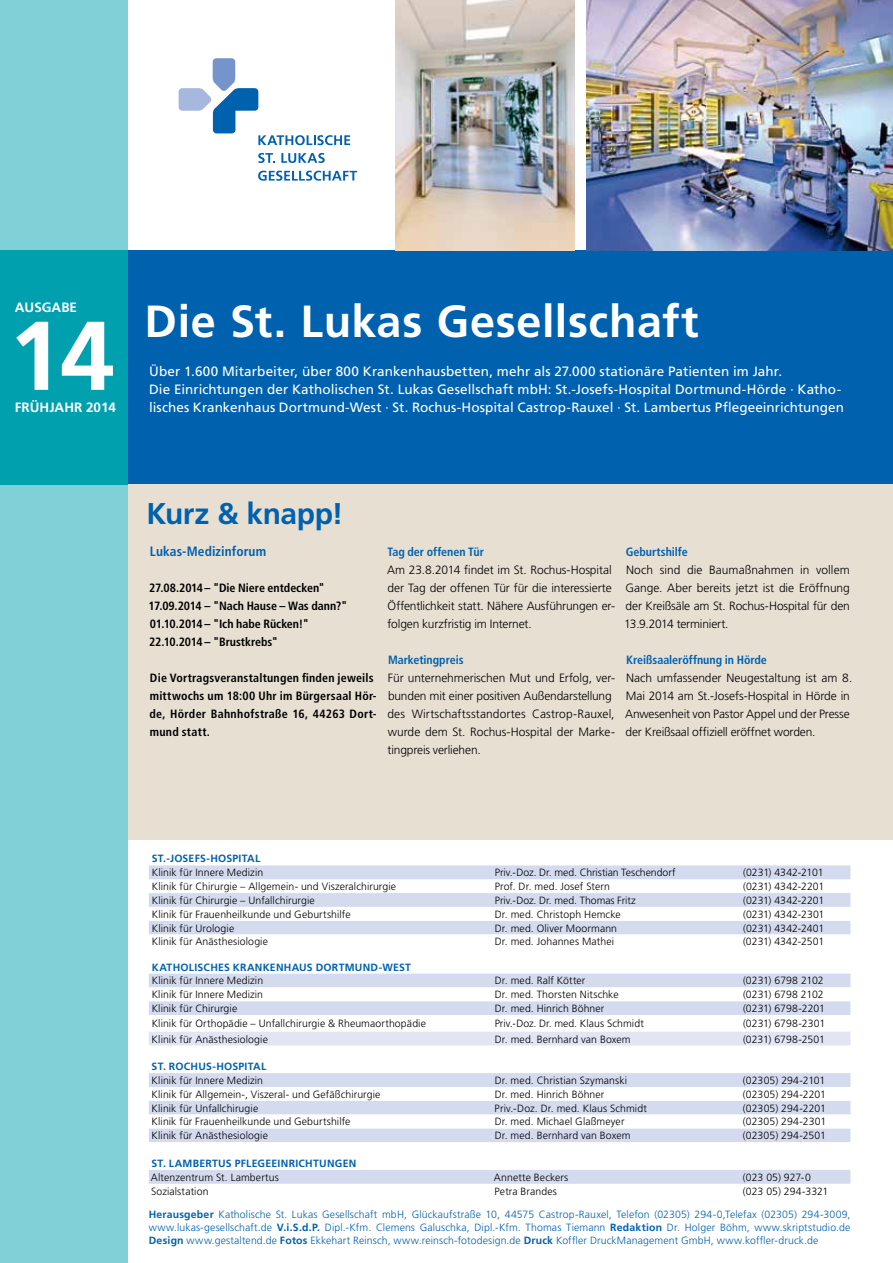
<style>
.page{position:relative;width:893px;height:1263px;background:#fff}
.page>*{position:absolute;margin:0;border:0;box-sizing:border-box;transform-origin:0 0}
.t1{font:700 97.5px "Frutiger LT Std";color:#fff}
.t2{font:700 45px "Frutiger LT Std";letter-spacing:.015em;color:#fff}
.t3{font:700 30px "Frutiger LT Std";color:#0061af}
.t4{font:13.5px/18px "Frutiger LT Std";letter-spacing:.005em;color:#fff}
.t5{font:700 13.5px "Frutiger LT Std";color:#fff}
.t6{font:700 condensed 13.5px "Frutiger LT Std";letter-spacing:.005em;color:#0061af}
.t7{font:300 12px/18px "Frutiger LT Std";letter-spacing:-.01em;color:#000}
.t8{font:700 condensed 12px/18px "Frutiger LT Std";letter-spacing:.01em;color:#000}
.t9{font:700 condensed 12px "Frutiger LT Std";letter-spacing:-.005em;color:#0061af}
.t10{font:300 10.5px "Frutiger LT Std";letter-spacing:.01em;color:#000}
.t11{font:300 10.5px/12.8px "Frutiger LT Std";letter-spacing:.01em;color:#0061af;text-align:justify}
.t12{font:700 10.5px "Frutiger LT Std";letter-spacing:.025em;color:#0061af}
.s1{font-weight:700}
</style>
<div class="page">
<div style="left:128px;top:250px;width:765px;height:234px;background:#0061af"></div>
<div style="left:0;top:484px;width:893px;height:356px;background:#e7dfd2"></div>
<div style="left:0;top:0;width:128px;height:1263px;background:#80d0d7"></div>
<img style="left:395px;top:0;width:179px;height:250px">
<img style="left:587px;top:0;width:306px;height:250px">
<svg style="left:179px;top:58px;width:171px;height:87px"></svg>
<svg style="left:258px;top:153px;width:17px;height:10px"></svg>
<svg style="left:281px;top:153px;width:44px;height:10px"></svg>
<svg style="left:258px;top:171px;width:99px;height:10px"></svg>
<svg style="left:149px;top:865px;width:701px;height:319px;fill:#d7def0"></svg>
<svg style="left:149px;top:907px;width:701px;height:243px"></svg>
<div style="left:149px;top:1032px;width:701px;height:13px;background:#e1e5f4"></div>
<div style="left:0;top:250px;width:128px;height:234px;background:#00a0af"></div>
<p class="t5" style="left:9px;top:299px;width:70px">AUSGABE</p>
<h1 class="t1" style="left:9px;top:299px;width:107px">14</h1>
<p class="t5" style="left:15px;top:400px;width:103px">FRÜHJAH R 2014</p>
<h2 class="t2" style="left:145px;top:295px;width:556px">DIE ST. LUKAS GESELLSCHAFT</h2>
<p class="t4" style="left:149px;top:363px;width:696px">Über 1.600 Mitarbeiter, über 800 Krankenhausbetten, mehr als 27.000 stationäre Patienten im Jahr.<br>Die Einrichtungen der Katholischen St. Lukas Gesellschaft mbH: St.-Josefs-Hospital Dortmund-Hörde · Katho&shy;lisches Krankenhaus Dortmund-West · St. Rochus-Hospital Castrop-Rauxel · St. Lambertus Pflegeeinrichtungen</p>
<h3 class="t3" style="left:146px;top:496px;width:199px">KURZ &amp; KNAPP!</h3>
<p class="t6" style="left:150px;top:544px;width:118px">Lukas-Medizinforum</p>
<p class="t8" style="left:149px;top:579px;width:200px">27.08.2014– "Die Niere entdecken"<br>17.09.2014 – "Nach Hause – Was dann?"<br>01.10.2014 – "Ich habe Rücken!"<br>22.10.2014 – "Brustkrebs"</p>
<p class="t8" style="left:149px;top:669px;width:229px">Die Vortragsveranstaltungen finden jeweils mittwochs um 18:00 Uhr im Bürgersaal Hör&shy;de, Hörder Bahnhofstraße 16, 44263 Dort&shy;mund statt.</p>
<p class="t9" style="left:387px;top:545px;width:98px">Tag der offenen Tür</p>
<p class="t7" style="left:387px;top:561px;width:229px">Am 23.8.2014 findet im St. Rochus-Hospital der Tag der offenen Tür für die interessierte Öffentlichkeit statt. Nähere Ausführungen er&shy;folgen kurzfristig im Internet.</p>
<p class="t9" style="left:388px;top:653px;width:77px">Marketingpreis</p>
<p class="t7" style="left:387px;top:669px;width:229px">Für unternehmerischen Mut und Erfolg, ver&shy;bunden mit einer positiven Außendarstellung des Wirtschaftsstandortes Castrop-Rauxel, wurde dem St. Rochus-Hospital der Marke&shy;tingpreis verliehen.</p>
<p class="t9" style="left:626px;top:545px;width:64px">Geburtshilfe</p>
<p class="t7" style="left:624px;top:561px;width:227px;text-align:justify">Noch sind die Baumaßnahmen in vollem Gange. Aber bereits jetzt ist die Eröffnung der Kreißsäle am St. Rochus-Hospital für den 13.9.2014 terminiert.</p>
<p class="t9" style="left:626px;top:653px;width:142px">Kreißsaaleröffnung in Hörde</p>
<p class="t7" style="left:625px;top:669px;width:229px">Nach umfassender Neugestaltung ist am 8.<br>Mai 2014 am St.-Josefs-Hospital in Hörde in Anwesenheit von Pastor Appel und der Presse der Kreißsaal offiziell eröffnet worden.</p>
<p class="t12" style="left:152px;top:853px;width:110px">ST.-JOSEFS-HOSPITAL</p>
<p class="t10" style="left:152px;top:867px;width:113px">Klinik für Innere Medizin</p>
<p class="t10" style="left:495px;top:867px;width:182px">Priv.-Doz. Dr. med. Christian Teschendorf</p>
<p class="t10" style="left:743px;top:867px;width:82px">(0231) 4342-2101</p>
<p class="t10" style="left:152px;top:880px;width:246px">Klinik für Chirurgie – Allgemein- und Viszeralchirurgie</p>
<p class="t10" style="left:495px;top:880px;width:117px">Prof. Dr. med. Josef Stern</p>
<p class="t10" style="left:743px;top:880px;width:83px">(0231) 4342-2201</p>
<p class="t10" style="left:152px;top:894px;width:165px">Klinik für Chirurgie – Unfallchirurgie</p>
<p class="t10" style="left:495px;top:894px;width:143px">Priv.-Doz. Dr. med. Thomas Fritz</p>
<p class="t10" style="left:743px;top:894px;width:83px">(0231) 4342-2201</p>
<p class="t10" style="left:152px;top:908px;width:200px">Klinik für Frauenheilkunde und Geburtshilfe</p>
<p class="t10" style="left:495px;top:908px;width:127px">Dr. med. Christoph Hemcke</p>
<p class="t10" style="left:743px;top:908px;width:83px">(0231) 4342-2301</p>
<p class="t10" style="left:152px;top:922px;width:84px">Klinik für Urologie</p>
<p class="t10" style="left:495px;top:922px;width:124px">Dr. med. Oliver Moormann</p>
<p class="t10" style="left:743px;top:922px;width:83px">(0231) 4342-2401</p>
<p class="t10" style="left:152px;top:936px;width:118px">Klinik für Anästhesiologie</p>
<p class="t10" style="left:495px;top:936px;width:121px">Dr. med. Johannes Mathei</p>
<p class="t10" style="left:743px;top:936px;width:83px">(0231) 4342-2501</p>
<p class="t12" style="left:152px;top:961px;width:261px">KATH OLISCH ES KRANKENHAUS DORTMUND-WEST</p>
<p class="t10" style="left:152px;top:975px;width:113px">Klinik für Innere Medizin</p>
<p class="t10" style="left:495px;top:975px;width:92px">Dr. med. Ralf Kötter</p>
<p class="t10" style="left:743px;top:975px;width:82px">(0231) 6798 2102</p>
<p class="t10" style="left:152px;top:989px;width:113px">Klinik für Innere Medizin</p>
<p class="t10" style="left:495px;top:989px;width:125px">Dr. med. Thorsten Nitschke</p>
<p class="t10" style="left:743px;top:989px;width:82px">(0231) 6798 2102</p>
<p class="t10" style="left:152px;top:1002px;width:87px">Klinik für Chirurgie</p>
<p class="t10" style="left:495px;top:1002px;width:111px">Dr. med. Hinrich Böhner</p>
<p class="t10" style="left:743px;top:1002px;width:83px">(0231) 6798-2201</p>
<p class="t10" style="left:152px;top:1018px;width:276px">Klinik für Orthopädie – Unfallchirurgie &amp; Rheumaorthopädie</p>
<p class="t10" style="left:495px;top:1018px;width:151px">Priv.-Doz. Dr. med. Klaus Schmidt</p>
<p class="t10" style="left:743px;top:1018px;width:84px">(0231) 6798-2301</p>
<p class="t10" style="left:152px;top:1033px;width:118px">Klinik für Anästhesiologie</p>
<p class="t10" style="left:495px;top:1033px;width:137px">Dr. med. Bernhard van Boxem</p>
<p class="t10" style="left:743px;top:1033px;width:83px">(0231) 6798-2501</p>
<p class="t12" style="left:152px;top:1060px;width:116px">ST. ROCH US-HOSPITAL</p>
<p class="t10" style="left:152px;top:1074px;width:113px">Klinik für Innere Medizin</p>
<p class="t10" style="left:495px;top:1074px;width:134px">Dr. med. Christian Szymanski</p>
<p class="t10" style="left:743px;top:1074px;width:84px">(02305) 294-2101</p>
<p class="t10" style="left:152px;top:1088px;width:230px">Klinik für Allgemein-, Viszeral- und Gefäßchirurgie</p>
<p class="t10" style="left:495px;top:1088px;width:111px">Dr. med. Hinrich Böhner</p>
<p class="t10" style="left:743px;top:1088px;width:85px">(02305) 294-2201</p>
<p class="t10" style="left:152px;top:1102px;width:108px">Klinik für Unfallchirugie</p>
<p class="t10" style="left:495px;top:1102px;width:154px">Priv.-Doz. Dr. med. Klaus Schmidt</p>
<p class="t10" style="left:743px;top:1102px;width:85px">(02305) 294-2201</p>
<p class="t10" style="left:152px;top:1116px;width:200px">Klinik für Frauenheilkunde und Geburtshilfe</p>
<p class="t10" style="left:495px;top:1116px;width:131px">Dr. med. Michael Glaßmeyer</p>
<p class="t10" style="left:743px;top:1116px;width:85px">(02305) 294-2301</p>
<p class="t10" style="left:152px;top:1130px;width:118px">Klinik für Anästhesiologie</p>
<p class="t10" style="left:495px;top:1130px;width:137px">Dr. med. Bernhard van Boxem</p>
<p class="t10" style="left:743px;top:1130px;width:85px">(02305) 294-2501</p>
<p class="t12" style="left:152px;top:1157px;width:206px">ST. LAMBERTUS PFLEGEEINRICHTUNGEN</p>
<p class="t10" style="left:151px;top:1171px;width:129px">Altenzentrum St. Lambertus</p>
<p class="t10" style="left:494px;top:1171px;width:76px">Annette Beckers</p>
<p class="t10" style="left:743px;top:1171px;width:69px">(023 05) 927-0</p>
<p class="t10" style="left:151px;top:1185px;width:59px">Sozialstation</p>
<p class="t10" style="left:495px;top:1185px;width:64px">Petra Brandes</p>
<p class="t10" style="left:743px;top:1185px;width:87px">(023 05) 294-3321</p>
<p class="t11" style="left:149px;top:1208px;width:703px"><span class="s1">HERAUSGEBER</span> Katholische St. Lukas Gesellschaft mbH, Glückaufstraße 10, 44575 Castrop-Rauxel, Telefon (02305) 294-0,Telefax (02305) 294-3009, www.lukas-gesellschaft.de <span class="s1">V.I.S.D.P.</span> Dipl.-Kfm. Clemens Galuschka, Dipl.-Kfm. Thomas Tiemann <span class="s1">REDAKTION</span> Dr. Holger Böhm, www.skriptstudio.de <span class="s1">DESIGN</span> www.gestaltend.de <span class="s1">FOTOS</span> Ekkehart Reinsch, www.reinsch-fotodesign.de <span class="s1">DRUCK</span> Koffler DruckManagement GmbH, www.koffler-druck.de</p>
</div>
